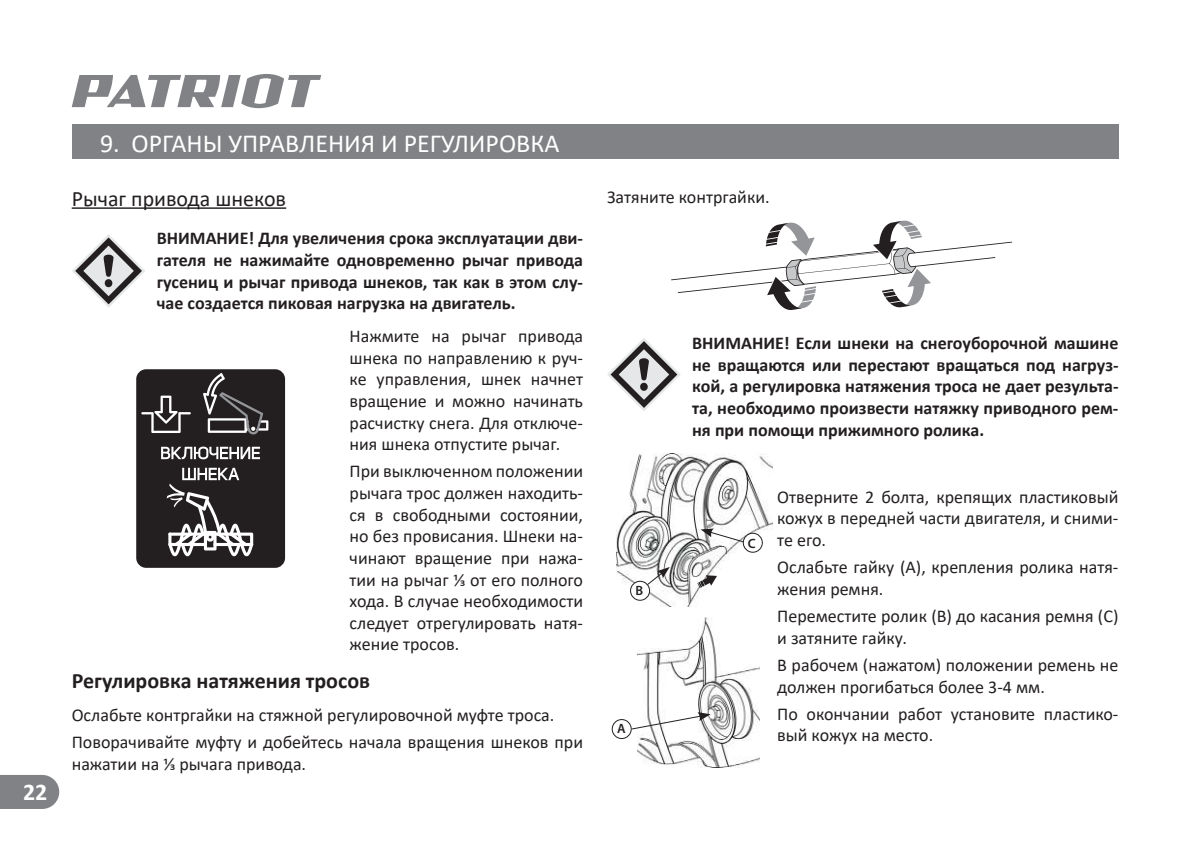
<style>
.page{position:relative;width:1192px;height:845px;background:#fff}
.page>*{position:absolute;margin:0;border:0;box-sizing:border-box;transform-origin:0 0}
.t1{font:26px "Calibri";color:#fff}
.t2{font:700 24px "Calibri";color:#fff}
.t3{font:700 22px "Calibri";color:#231f20}
.t4{font:22px "Calibri";color:#231f20}
.t5{font:18px/21.6px "Calibri";color:#231f20}
.t6{font:700 18px/21.6px "Calibri";color:#231f20;text-align:justify}
.t7{font:600 13.4px "Myriad Pro";color:#231f20}
</style>
<div class="page">
<svg style="left:72px;top:74px;width:249px;height:34px"></svg>
<div style="left:72px;top:125px;width:1046px;height:34px;background:#808285"></div>
<div style="left:0;top:775px;width:59px;height:33px;background:#808285"></div>
<hr style="left:72px;top:207px;width:214px;height:2px;background:#231f20">
<svg style="left:671px;top:220px;width:341px;height:90px"></svg>
<img style="left:616px;top:453px;width:156px;height:153px">
<img style="left:638px;top:617px;width:121px;height:150px">
<svg style="left:631px;top:712px;width:79px;height:18px"></svg>
<div style="left:612px;top:719px;width:20px;height:19px;border:1px solid #231f20;border-radius:50%"></div>
<svg style="left:697px;top:575px;width:20px;height:13px"></svg>
<svg style="left:646px;top:566px;width:24px;height:20px"></svg>
<div style="left:630px;top:581px;width:19px;height:19px;background:#fff;border-radius:50%"></div>
<div style="left:630px;top:580px;width:20px;height:20px;border:1px solid #231f20;border-radius:50%"></div>
<svg style="left:700px;top:528px;width:46px;height:15px"></svg>
<div style="left:743px;top:533px;width:19px;height:19px;background:#fff;border-radius:50%"></div>
<div style="left:743px;top:532px;width:20px;height:20px;border:1px solid #231f20;border-radius:50%"></div>
<svg style="left:607px;top:338px;width:74px;height:73px"></svg>
<svg style="left:72px;top:234px;width:73px;height:74px"></svg>
<div style="left:136px;top:369px;width:149px;height:198px;background:#231f20;border-radius:10px"></div>
<svg style="left:141px;top:373px;width:127px;height:61px"></svg>
<svg style="left:161px;top:446px;width:99px;height:13px"></svg>
<svg style="left:167px;top:467px;width:86px;height:89px"></svg>
<h2 class="t2" style="left:23px;top:777px;width:26px">22</h2>
<h1 class="t1" style="left:100px;top:125px;width:461px">9. ОРГАНЫ УПРАВЛЕНИЯ И РЕГУЛИРОВКА</h1>
<p class="t4" style="left:72px;top:183px;width:216px">Рычаг привода шнеков</p>
<p class="t6" style="left:157px;top:227px;width:428px">ВНИМАНИЕ! Для увеличения срока эксплуатации дви&shy;гателя не нажимайте одновременно рычаг привода гусениц и рычаг привода шнеков, так как в этом слу&shy;чае создается пиковая нагрузка на двигатель.</p>
<p class="t5" style="left:350px;top:325px;width:235px;text-align:justify">Нажмите на рычаг привода шнека по направлению к руч&shy;ке управления, шнек начнет вращение и можно начинать расчистку снега. Для отключе&shy;ния шнека отпустите рычаг.</p>
<p class="t5" style="left:350px;top:460px;width:235px;text-align:justify">При выключенном положении рычага трос должен находить&shy;ся в свободными состоянии, но без провисания. Шнеки на&shy;чинают вращение при нажа&shy;тии на рычаг 1/3 от его полного хода. В случае необходимости следует отрегулировать натя&shy;жение тросов.</p>
<p class="t3" style="left:72px;top:665px;width:300px">Регулировка натяжения тросов</p>
<p class="t5" style="left:72px;top:701px;width:513px;line-height:27.2px">Ослабьте контргайки на стяжной регулировочной муфте троса.<br>Поворачивайте муфту и добейтесь начала вращения шнеков при</p>
<p class="t5" style="left:72px;top:752px;width:236px">нажатии на 1/3 рычага привода.</p>
<p class="t5" style="left:607px;top:185px;width:164px">Затяните контргайки.</p>
<p class="t7" style="left:636px;top:582px;width:9px">В</p>
<p class="t7" style="left:617px;top:720px;width:10px">А</p>
<p class="t6" style="left:692px;top:332px;width:428px">ВНИМАНИЕ! Если шнеки на снегоуборочной машине не вращаются или перестают вращаться под нагруз&shy;кой, а регулировка натяжения троса не дает результа&shy;та, необходимо произвести натяжку приводного рем&shy;ня при помощи прижимного ролика.</p>
<p class="t7" style="left:748px;top:535px;width:9px">С</p>
<p class="t5" style="left:777px;top:485px;width:343px;text-align:justify">Отверните 2 болта, крепящих пластиковый кожух в передней части двигателя, и сними&shy;те его.</p>
<p class="t5" style="left:777px;top:555px;width:343px">Ослабьте гайку (А), крепления ролика натя&shy;жения ремня.</p>
<p class="t5" style="left:777px;top:604px;width:343px">Переместите ролик (В) до касания ремня (С) и затяните гайку.</p>
<p class="t5" style="left:777px;top:653px;width:343px">В рабочем (нажатом) положении ремень не должен прогибаться более 3-4 мм.</p>
<p class="t5" style="left:777px;top:702px;width:343px">По окончании работ установите пластико&shy;вый кожух на место.</p>
</div>
